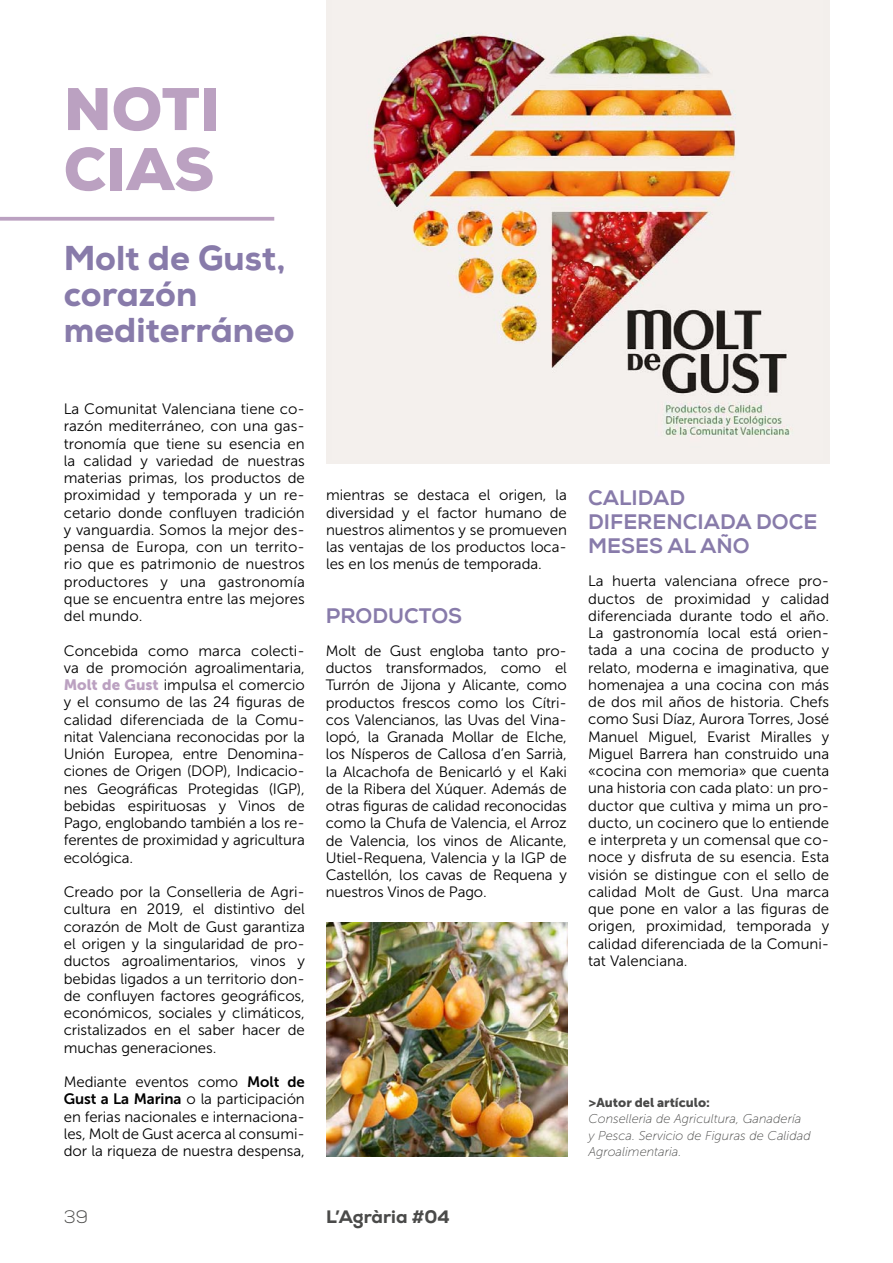
<style>
.page{position:relative;width:893px;height:1263px;background:#fff}
.page>*{position:absolute;margin:0;border:0;box-sizing:border-box;transform-origin:0 0}
.t1{font:900 60px/60px "Nexa";color:#bba1c1}
.t2{font:800 34.5px/36px "Nexa";color:#887baa}
.t3{font:800 21px/24px "Nexa";color:#887baa}
.t4{font:800 18px "Nexa";color:#4a4a49}
.t5{font:300 18px "Nexa";color:#4a4a49}
.t6{font:15px/17.2px "Museo Sans 300";letter-spacing:-.005em;color:#000;text-align:justify}
.t7{font:italic 12.75px/16.5px "Museo Sans 100";color:#4a4a49}
.t8{font:12.75px "Museo Sans 900";color:#4a4a49}
.s1{font-family:"Museo Sans 900";color:#bba1c1}
.s2{font-family:"Museo Sans 700"}
</style>
<div class="page">
<img style="left:326px;top:923px;width:241px;height:234px">
<svg style="left:0;top:217px;width:274px;height:4px"></svg>
<div style="left:326px;top:0;width:503px;height:463px;background:#f3efec"></div>
<img style="left:367px;top:33px;width:423px;height:403px">
<h1 class="t1" style="left:64px;top:79px;width:158px">NOTI<br>CIAS</h1>
<h2 class="t2" style="left:64px;top:240px;width:233px">Molt de Gust, corazón mediterráneo</h2>
<p class="t6" style="left:64px;top:400px;width:243px">La Comunitat Valenciana tiene co&shy;razón mediterráneo, con una gas&shy;tronomía que tiene su esencia en la calidad y variedad de nuestras materias primas, los productos de proximidad y temporada y un re&shy;cetario donde confluyen tradición y vanguardia. Somos la mejor des&shy;pensa de Europa, con un territo&shy;rio que es patrimonio de nuestros productores y una gastronomía que se encuentra entre las mejores del mundo.</p>
<p class="t6" style="left:64px;top:642px;width:243px">Concebida como marca colecti&shy;va de promoción agroalimentaria, <span class="s1">Molt de Gust</span> impulsa el comercio y el consumo de las 24 figuras de calidad diferenciada de la Comu&shy;nitat Valenciana reconocidas por la Unión Europea, entre Denomina&shy;ciones de Origen (DOP), Indicacio&shy;nes Geográficas Protegidas (IGP), bebidas espirituosas y Vinos de Pago, englobando también a los re&shy;ferentes de proximidad y agricultura ecológica.</p>
<p class="t6" style="left:64px;top:883px;width:243px">Creado por la Conselleria de Agri&shy;cultura en 2019, el distintivo del corazón de Molt de Gust garantiza el origen y la singularidad de pro&shy;ductos agroalimentarios, vinos y bebidas ligados a un territorio don&shy;de confluyen factores geográficos, económicos, sociales y climáticos, cristalizados en el saber hacer de muchas generaciones.</p>
<p class="t6" style="left:64px;top:1073px;width:243px">Mediante eventos como <span class="s2">Molt de Gust a La Marina</span> o la participación en ferias nacionales e internaciona&shy;les, Molt de Gust acerca al consumi&shy;dor la riqueza de nuestra despensa,</p>
<p class="t6" style="left:326px;top:487px;width:242px">mientras se destaca el origen, la diversidad y el factor humano de nuestros alimentos y se promueven las ventajas de los productos loca&shy;les en los menús de temporada.</p>
<h3 class="t3" style="left:326px;top:604px;width:138px">PRODUCTOS</h3>
<p class="t6" style="left:326px;top:642px;width:243px">Molt de Gust engloba tanto pro&shy;ductos transformados, como el Turrón de Jijona y Alicante, como productos frescos como los Cítri&shy;cos Valencianos, las Uvas del Vina&shy;lopó, la Granada Mollar de Elche, los Nísperos de Callosa d’en Sarrià, la Alcachofa de Benicarló y el Kaki de la Ribera del Xúquer. Además de otras figuras de calidad reconocidas como la Chufa de Valencia, el Arroz de Valencia, los vinos de Alicante, Utiel-Requena, Valencia y la IGP de Castellón, los cavas de Requena y nuestros Vinos de Pago.</p>
<p class="t5" style="left:64px;top:1206px;width:26px">39</p>
<p class="t4" style="left:326px;top:1205px;width:125px">L’Agrària #04</p>
<h3 class="t3" style="left:588px;top:486px;width:231px">CALIDAD<br>DIFERENCIADA DOCE<br>MESES AL AÑO</h3>
<p class="t6" style="left:588px;top:573px;width:243px">La huerta valenciana ofrece pro&shy;ductos de proximidad y calidad diferenciada durante todo el año.<br>La gastronomía local está orien&shy;tada a una cocina de producto y relato, moderna e imaginativa, que homenajea a una cocina con más de dos mil años de historia. Chefs como Susi Díaz, Aurora Torres, José Manuel Miguel, Evarist Miralles y Miguel Barrera han construido una «cocina con memoria» que cuenta una historia con cada plato: un pro&shy;ductor que cultiva y mima un pro&shy;ducto, un cocinero que lo entiende e interpreta y un comensal que co&shy;noce y disfruta de su esencia. Esta visión se distingue con el sello de calidad Molt de Gust. Una marca que pone en valor a las figuras de origen, proximidad, temporada y calidad diferenciada de la Comuni&shy;tat Valenciana.</p>
<p class="t8" style="left:588px;top:1095px;width:123px">&gt;Autor del artículo:</p>
<p class="t7" style="left:588px;top:1111px;width:224px">Conselleria de Agricultura, Ganadería y Pesca. Servicio de Figuras de Calidad<br>Agroalimentaria.</p>
</div>
